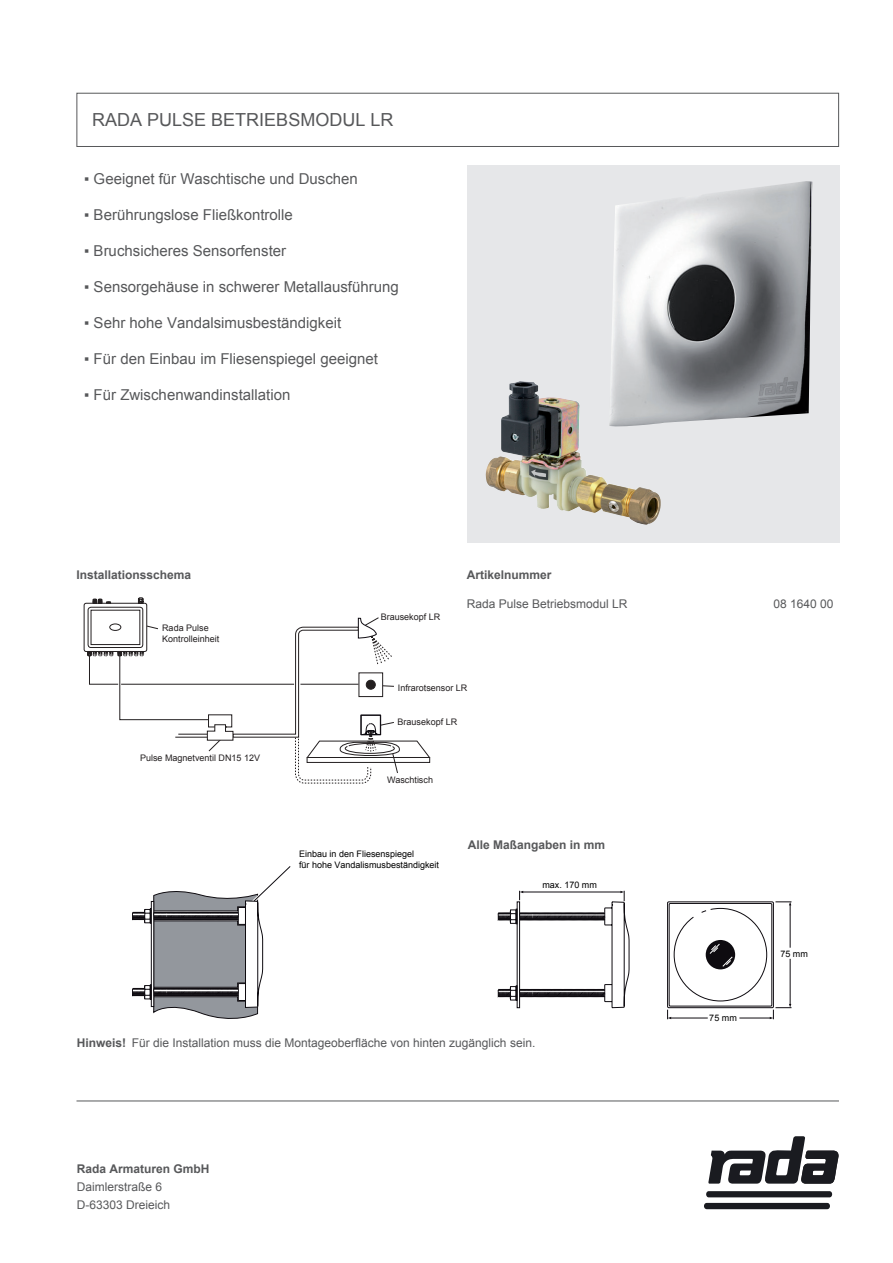
<style>
.page{position:relative;width:893px;height:1263px;background:#fff}
.page>*{position:absolute;margin:0;border:0;box-sizing:border-box;transform-origin:0 0}
.t1{font:18px "Arial";color:#57585a}
.t2{font:15px "Arial";color:#57585a}
.t3{font:12px/18px "Arial";color:#57585a}
.t4{font:700 12px "Arial";color:#57585a}
.t5{font:9px/10.8px "Arial";color:#231f20}
.t6{font:9px/10.8px "Arial";color:#000}
.s1{font-weight:700}
</style>
<div class="page">
<hr style="left:76px;top:1100px;width:763px;height:1px;background:#57585a">
<div style="left:76px;top:93px;width:763px;height:54px;border:1px solid #57585a"></div>
<div style="left:467px;top:165px;width:372px;height:378px;background:#e6e7e9"></div>
<img style="left:501px;top:381px;width:22px;height:80px">
<img style="left:609px;top:181px;width:203px;height:246px">
<svg style="left:87px;top:598px;width:344px;height:186px"></svg>
<svg style="left:132px;top:866px;width:159px;height:153px"></svg>
<svg style="left:667px;top:901px;width:124px;height:118px"></svg>
<svg style="left:498px;top:891px;width:132px;height:117px"></svg>
<svg style="left:706px;top:1191px;width:126px;height:6px"></svg>
<svg style="left:704px;top:1203px;width:126px;height:6px"></svg>
<svg style="left:708px;top:1136px;width:130px;height:47px"></svg>
<p class="t1" style="left:92px;top:108px;width:303px">RADA PULSE BETRIEBSMODUL LR</p>
<p class="t2" style="left:84px;top:169px;width:275px">▪ Geeignet für Waschtische und Duschen</p>
<p class="t2" style="left:84px;top:205px;width:210px">▪ Berührungslose Fließkontrolle</p>
<p class="t2" style="left:84px;top:241px;width:204px">▪ Bruchsicheres Sensorfenster</p>
<p class="t2" style="left:84px;top:277px;width:316px">▪ Sensorgehäuse in schwerer Metallausführung</p>
<p class="t2" style="left:84px;top:313px;width:259px">▪ Sehr hohe Vandalsimusbeständigkeit</p>
<p class="t2" style="left:84px;top:349px;width:295px">▪ Für den Einbau im Fliesenspiegel geeignet</p>
<p class="t2" style="left:84px;top:385px;width:208px">▪ Für Zwischenwandinstallation</p>
<p class="t4" style="left:77px;top:567px;width:116px">Installationsschema</p>
<p class="t5" style="left:162px;top:623px;width:59px">Rada Pulse<br>Kontrolleinheit</p>
<p class="t5" style="left:381px;top:611px;width:61px">Brausekopf LR</p>
<p class="t4" style="left:467px;top:567px;width:86px">Artikelnummer</p>
<p class="t3" style="left:467px;top:595px;width:162px">Rada Pulse Betriebsmodul LR</p>
<p class="t3" style="left:773px;top:595px;width:62px">08 1640 00</p>
<p class="t5" style="left:398px;top:682px;width:71px">Infrarotsensor LR</p>
<p class="t5" style="left:140px;top:752px;width:122px">Pulse Magnetventil DN15 12V</p>
<p class="t5" style="left:398px;top:716px;width:61px">Brausekopf LR</p>
<p class="t5" style="left:387px;top:775px;width:47px">Waschtisch</p>
<p class="t6" style="left:299px;top:849px;width:142px">Einbau in den Fliesenspiegel<br>für hohe Vandalismusbeständigkeit</p>
<p class="t4" style="left:468px;top:837px;width:139px">Alle Maßangaben in mm</p>
<p class="t6" style="left:542px;top:879px;width:56px">max. 170 mm</p>
<p class="t3" style="left:77px;top:1034px;width:460px"><span class="s1">Hinweis!</span> Für die Installation muss die Montageoberfläche von hinten zugänglich sein.</p>
<p class="t4" style="left:77px;top:1161px;width:134px">Rada Armaturen GmbH</p>
<p class="t3" style="left:77px;top:1178px;width:95px">Daimlerstraße 6<br>D-63303 Dreieich</p>
<p class="t6" style="left:709px;top:1013px;width:29px">75 mm</p>
<p class="t6" style="left:780px;top:948px;width:29px">75 mm</p>
</div>
